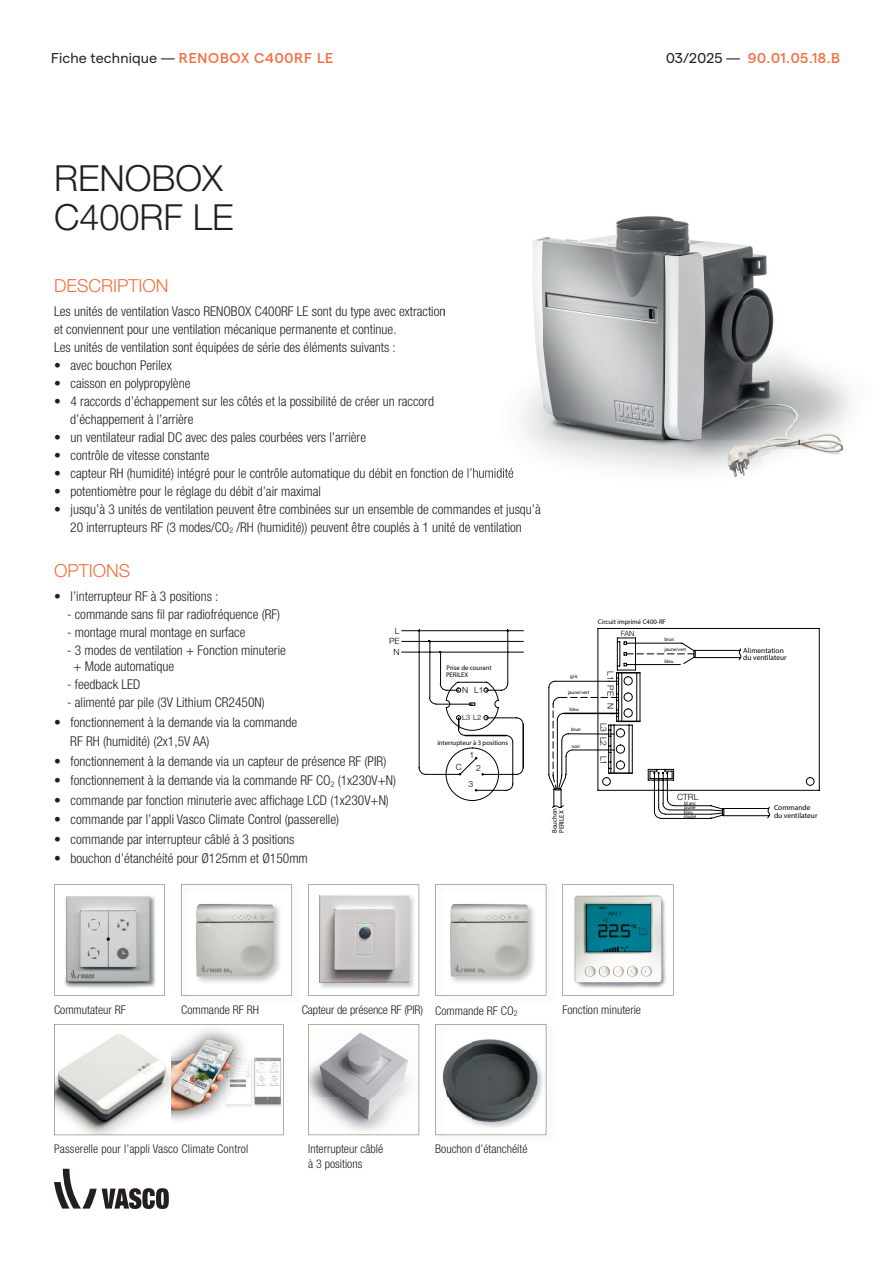
<style>
.page{position:relative;width:893px;height:1263px;background:#fff}
.page>*{position:absolute;margin:0;border:0;box-sizing:border-box;transform-origin:0 0}
.t1{font:300 36px/39px "Helvetica Neue LT Std";color:#231f20}
.t2{font:300 18px "Helvetica Neue LT Std";color:#f36f42}
.t3{font:14.25px "Matter";letter-spacing:.01em;color:#231f20}
.t4{font:500 14.25px "Matter";letter-spacing:.04em;color:#f36f42}
.t5{font:300 condensed 13.5px/18px "Helvetica Neue LT Std";color:#231f20}
.t6{font:300 condensed 12px "Helvetica Neue LT Std";color:#231f20}
.t7{font:300 8.55px/10.8px "Helvetica Neue LT Std";color:#000001;text-align:right}
.t8{font:7.5px/7.5px "Myriad Pro";color:#000001}
.t9{font:300 7.5px "Helvetica Neue LT Std";color:#000001}
.t10{font:300 7.35px "Helvetica Neue LT Std";color:#000001}
.t11{font:6.75px/7.2px "Myriad Pro";color:#000001}
.t12{font:4.95px "Myriad Pro";color:#000001}
.s1{font-weight:500;color:#f36f42}
.s2{font-weight:400;color:#231f20}
</style>
<div class="page">
<svg style="left:54px;top:884px;width:111px;height:111px"></svg>
<svg style="left:181px;top:884px;width:111px;height:111px"></svg>
<svg style="left:435px;top:884px;width:111px;height:111px"></svg>
<svg style="left:562px;top:884px;width:111px;height:111px"></svg>
<svg style="left:308px;top:884px;width:111px;height:111px"></svg>
<svg style="left:435px;top:1024px;width:111px;height:111px"></svg>
<svg style="left:308px;top:1024px;width:111px;height:111px"></svg>
<svg style="left:54px;top:1024px;width:229px;height:111px"></svg>
<img style="left:171px;top:1024px;width:110px;height:111px">
<img style="left:511px;top:216px;width:340px;height:261px">
<img style="left:444px;top:468px;width:70px;height:10px">
<svg style="left:548px;top:628px;width:272px;height:191px"></svg>
<hr style="left:564px;top:713px;width:55px;height:1px;background:#000001">
<svg style="left:401px;top:630px;width:123px;height:171px"></svg>
<svg style="left:54px;top:1169px;width:115px;height:40px"></svg>
<p class="t3" style="left:51px;top:47px;width:284px">Fiche technique — <span class="s1">RENOBOX C400RF LE</span></p>
<p class="t4" style="left:666px;top:47px;width:175px"><span class="s2">03/2025 —</span> 90.01.05.18.B</p>
<h1 class="t1" style="left:54px;top:158px;width:181px">RENOBOX<br>C400RF LE</h1>
<h2 class="t2" style="left:54px;top:274px;width:116px">DESCRIPTION</h2>
<p class="t5" style="left:54px;top:302px;width:393px">Les unités de ventilation Vasco RENOBOX C400RF LE sont du type avec extraction et conviennent pour une ventilation mécanique permanente et continue.<br>Les unités de ventilation sont équipées de série des éléments suivants :</p>
<p class="t5" style="left:54px;top:356px;width:119px">• avec bouchon Perilex</p>
<p class="t5" style="left:54px;top:374px;width:138px">• caisson en polypropylène</p>
<p class="t5" style="left:70px;top:392px;width:365px;text-indent:-16px">• 4 raccords d’échappement sur les côtés et la possibilité de créer un raccord d’échappement à l’arrière</p>
<p class="t5" style="left:54px;top:428px;width:313px">• un ventilateur radial DC avec des pales courbées vers l’arrière</p>
<p class="t5" style="left:54px;top:446px;width:157px">• contrôle de vitesse constante</p>
<p class="t5" style="left:54px;top:464px;width:461px">• capteur RH (humidité) intégré pour le contrôle automatique du débit en fonction de l’humidité</p>
<p class="t5" style="left:54px;top:482px;width:269px">• potentiomètre pour le réglage du débit d’air maximal</p>
<p class="t5" style="left:54px;top:500px;width:488px;text-align:center">• jusqu’à 3 unités de ventilation peuvent être combinées sur un ensemble de commandes et jusqu’à<br>20 interrupteurs RF (3 modes/CO<sub>2</sub> /RH (humidité)) peuvent être couplés à 1 unité de ventilation</p>
<h2 class="t2" style="left:54px;top:559px;width:78px">OPTIONS</h2>
<p class="t5" style="left:54px;top:587px;width:166px">• l’interrupteur RF à 3 positions :</p>
<p class="t5" style="left:67px;top:605px;width:215px">- commande sans fil par radiofréquence (RF)</p>
<p class="t5" style="left:67px;top:623px;width:180px">- montage mural montage en surface</p>
<p class="t5" style="left:74px;top:642px;width:214px;line-height:16.5px;text-indent:-6px">- 3 modes de ventilation + Fonction minuterie + Mode automatique</p>
<p class="t5" style="left:67px;top:675px;width:75px">- feedback LED</p>
<p class="t5" style="left:67px;top:693px;width:199px">- alimenté par pile (3V Lithium CR2450N)</p>
<p class="t5" style="left:70px;top:712px;width:228px;line-height:19.5px;text-indent:-16px">• fonctionnement à la demande via la commande<br>RF RH (humidité) (2x1,5V AA)</p>
<p class="t5" style="left:54px;top:752px;width:334px">• fonctionnement à la demande via un capteur de présence RF (PIR)</p>
<p class="t5" style="left:54px;top:771px;width:344px">• fonctionnement à la demande via la commande RF CO<sub>2</sub> (1x230V+N)</p>
<p class="t5" style="left:54px;top:791px;width:336px">• commande par fonction minuterie avec affichage LCD (1x230V+N)</p>
<p class="t5" style="left:54px;top:810px;width:287px">• commande par l’appli Vasco Climate Control (passerelle)</p>
<p class="t5" style="left:54px;top:830px;width:242px">• commande par interrupteur câblé à 3 positions</p>
<p class="t5" style="left:54px;top:849px;width:255px">• bouchon d’étanchéité pour Ø125mm et Ø150mm</p>
<p class="t7" style="left:389px;top:625px;width:12px">L<br>PE<br>N</p>
<p class="t11" style="left:446px;top:664px;width:47px">Prise de courant</p>
<p class="t11" style="left:446px;top:671px;width:24px">PERILEX</p>
<p class="t7" style="left:462px;top:685px;width:23px">N L1</p>
<p class="t9" style="left:462px;top:712px;width:21px">L3 L2</p>
<p class="t11" style="left:437px;top:739px;width:72px">interrupteur à 3 positions</p>
<p class="t7" style="left:469px;top:749px;width:6px">1</p>
<p class="t7" style="left:456px;top:761px;width:8px">C</p>
<p class="t7" style="left:476px;top:762px;width:6px">2</p>
<p class="t7" style="left:469px;top:778px;width:6px">3</p>
<p class="t12" style="left:570px;top:673px;width:9px">gris</p>
<p class="t12" style="left:568px;top:689px;width:23px">jaune/vert</p>
<p class="t12" style="left:569px;top:707px;width:11px">bleu</p>
<p class="t12" style="left:571px;top:726px;width:11px">brun</p>
<p class="t12" style="left:572px;top:743px;width:10px">noir</p>
<p class="t11" style="left:598px;top:618px;width:69px">Circuit imprimé C400-RF</p>
<p class="t10" style="left:621px;top:629px;width:15px">FAN</p>
<p class="t7" style="left:616px;top:671px;width:39px;rotate:90deg">L1 PE N</p>
<p class="t7" style="left:609px;top:723px;width:44px;rotate:90deg">L3 L2 L1</p>
<p class="t12" style="left:664px;top:637px;width:11px">brun</p>
<p class="t12" style="left:665px;top:646px;width:23px">jaune/vert</p>
<p class="t12" style="left:664px;top:658px;width:11px">bleu</p>
<p class="t11" style="left:551px;top:833px;width:27px;rotate:-90deg">Bouchon<br>PERILEX</p>
<p class="t7" style="left:677px;top:791px;width:23px">CTRL</p>
<p class="t12" style="left:684px;top:800px;width:14px">bl anc</p>
<p class="t12" style="left:684px;top:805px;width:13px">jaune</p>
<p class="t12" style="left:684px;top:809px;width:11px">bleu</p>
<p class="t12" style="left:684px;top:813px;width:14px">rouge</p>
<p class="t8" style="left:743px;top:646px;width:45px">Alimentation du ventilateur</p>
<p class="t8" style="left:774px;top:804px;width:45px">Commande du ventilateur</p>
<p class="t6" style="left:302px;top:1003px;width:123px">Capteur de présence RF (PIR)</p>
<p class="t6" style="left:562px;top:1003px;width:80px">Fonction minuterie</p>
<p class="t6" style="left:54px;top:1003px;width:73px">Commutateur RF</p>
<p class="t6" style="left:181px;top:1003px;width:79px">Commande RF RH</p>
<p class="t6" style="left:435px;top:1004px;width:84px">Commande RF CO<sub>2</sub></p>
<p class="t6" style="left:54px;top:1142px;width:196px">Passerelle pour l’appli Vasco Climate Control</p>
<p class="t6" style="left:308px;top:1142px;width:77px">Interrupteur câblé</p>
<p class="t6" style="left:435px;top:1142px;width:94px">Bouchon d’étanchéité</p>
<p class="t6" style="left:308px;top:1157px;width:56px">à 3 positions</p>
</div>
